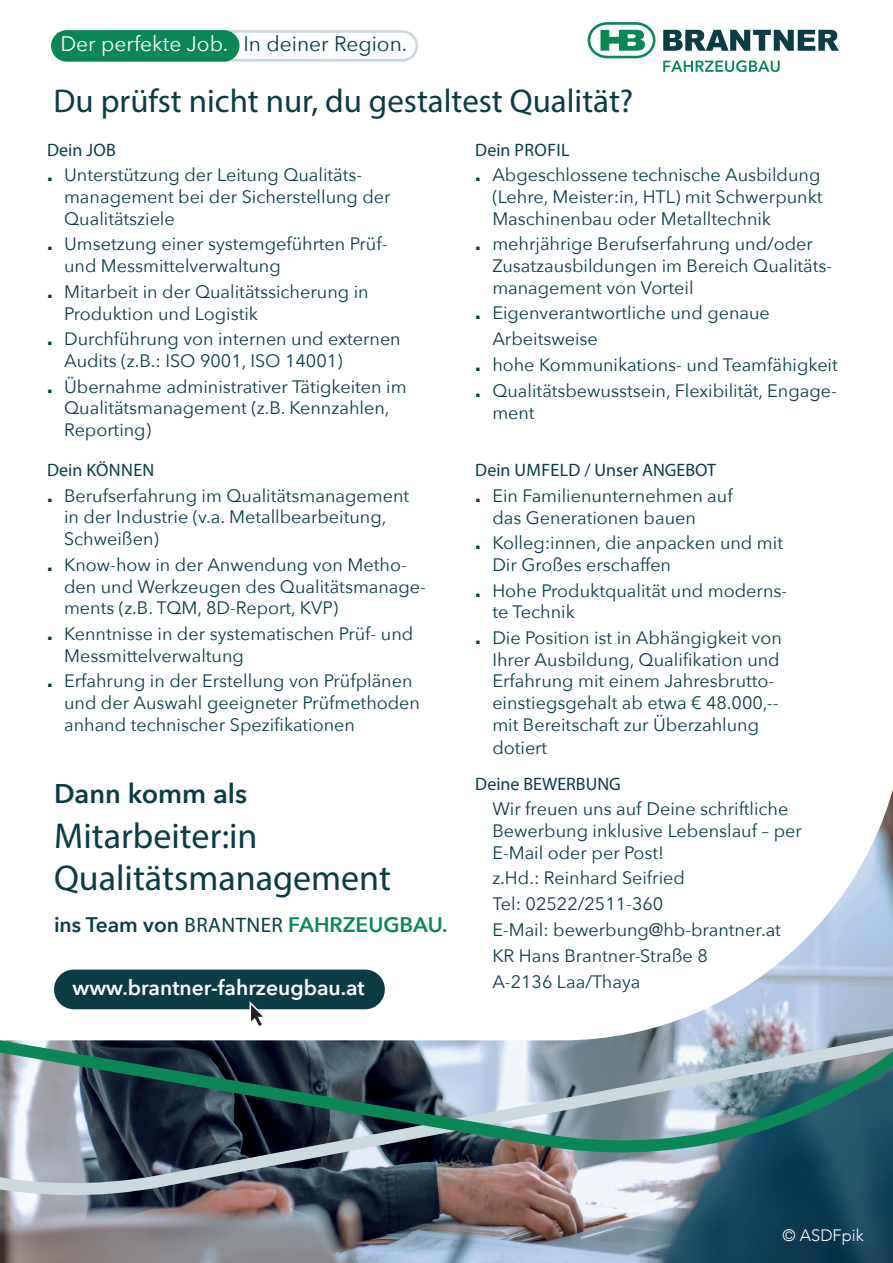
<style>
.page{position:relative;width:893px;height:1263px;background:#fff}
.page>*{position:absolute;margin:0;border:0;box-sizing:border-box;transform-origin:0 0}
.t1{font:36px/42px "Myriad Pro";color:#0b3c46}
.t2{font:33px "Myriad Pro";color:#0b3c46}
.t3{font:600 27px "Avenir Next";color:#0b3c46}
.t4{font:600 21px "Avenir Next";color:#0b8757}
.t5{font:21px "Avenir Next";color:#fff}
.t6{font:600 21px "Avenir Next";color:#fff}
.t7{font:18px/21.6px "Avenir Next";color:#0b3c46}
.t8{font:18px "Myriad Pro";color:#0b3c46}
.t9{font:18px "Myriad Pro";letter-spacing:.02em;color:#0b3c46}
.t10{font:300 16.5px "Avenir";color:#fff}
.s1{color:#0b3c46}
.s2{font-family:"Helvetica Neue LT Std";font-weight:800}
.s3{font-family:"Myriad Pro";font-weight:400;color:#0b3c46}
</style>
<div class="page">
<img style="left:0;top:1243px;width:893px;height:20px">
<img style="left:0;top:1183px;width:893px;height:60px">
<svg style="left:0;top:789px;width:893px;height:394px"></svg>
<div style="left:92px;top:30px;width:326px;height:32px;border:3px solid #ccd9de;border-radius:14px"></div>
<div style="left:51px;top:30px;width:188px;height:32px;background:#0b8757;border-radius:16px"></div>
<svg style="left:663px;top:30px;width:176px;height:21px"></svg>
<svg style="left:588px;top:22px;width:67px;height:36px"></svg>
<svg style="left:663px;top:60px;width:117px;height:12px"></svg>
<div style="left:54px;top:969px;width:331px;height:40px;background:#0b3c46;border-radius:20px"></div>
<svg style="left:250px;top:1001px;width:17px;height:27px"></svg>
<p class="t5" style="left:60px;top:26px;width:349px">Der perfekte Job. <span class="s1">In deiner Region.</span></p>
<h2 class="t2" style="left:54px;top:80px;width:581px">Du prüfst nicht nur, du gestaltest Qualität?</h2>
<p class="t8" style="left:47px;top:138px;width:70px">Dein JOB</p>
<p class="t7" style="left:64px;top:164px;width:328px;text-indent:-17px"><span class="s2">.</span> Unterstützung der Leitung Qualitäts&shy;management bei der Sicherstellung der<br>Qualitätsziele</p>
<p class="t7" style="left:64px;top:233px;width:325px;text-indent:-17px"><span class="s2">.</span> Umsetzung einer systemgeführten Prüf&shy;und Messmittelverwaltung</p>
<p class="t7" style="left:64px;top:280px;width:306px;text-indent:-17px"><span class="s2">.</span> Mitarbeit in der Qualitätssicherung in<br>Produktion und Logistik</p>
<p class="t7" style="left:64px;top:328px;width:338px;text-indent:-17px"><span class="s2">.</span> Durchführung von internen und externen<br>Audits (z.B.: ISO 9001, ISO 14001)</p>
<p class="t7" style="left:64px;top:375px;width:344px;text-indent:-17px"><span class="s2">.</span> Übernahme administrativer Tätigkeiten im<br>Qualitätsmanagement (z.B. Kennzahlen,<br>Reporting)</p>
<p class="t8" style="left:47px;top:459px;width:109px">Dein KÖNNEN</p>
<p class="t7" style="left:64px;top:484px;width:347px;text-indent:-17px"><span class="s2">.</span> Berufserfahrung im Qualitätsmanagement in der Industrie (v.a. Metallbearbeitung,<br>Schweißen)</p>
<p class="t7" style="left:64px;top:553px;width:363px;text-indent:-17px"><span class="s2">.</span> Know-how in der Anwendung von Metho&shy;den und Werkzeugen des Qualitätsmanage&shy;ments (z.B. TQM, 8D-Report, KVP)</p>
<p class="t7" style="left:64px;top:622px;width:351px;text-indent:-17px"><span class="s2">.</span> Kenntnisse in der systematischen Prüf- und<br>Messmittelverwaltung</p>
<p class="t7" style="left:64px;top:670px;width:357px;text-indent:-17px"><span class="s2">.</span> Erfahrung in der Erstellung von Prüfplänen und der Auswahl geeigneter Prüfmethoden anhand technischer Spezifikationen</p>
<h3 class="t3" style="left:54px;top:770px;width:195px">Dann komm als</h3>
<h1 class="t1" style="left:54px;top:814px;width:338px">Mitarbeiter:in<br>Qualitätsmanagement</h1>
<p class="t4" style="left:54px;top:907px;width:395px"><span class="s1">ins Team von</span> <span class="s3">BRANTNER</span> FAHRZEUGBAU.</p>
<p class="t6" style="left:73px;top:970px;width:294px">www.brantner-fahrzeugbau.at</p>
<p class="t9" style="left:475px;top:138px;width:96px">Dein PROFIL</p>
<p class="t7" style="left:492px;top:164px;width:332px;text-indent:-17px"><span class="s2">.</span> Abgeschlossene technische Ausbildung (Lehre, Meister:in, HTL) mit Schwerpunkt<br>Maschinenbau oder Metalltechnik</p>
<p class="t7" style="left:492px;top:233px;width:341px;text-indent:-17px"><span class="s2">.</span> mehrjährige Berufserfahrung und/oder<br>Zusatzausbildungen im Bereich Qualitäts&shy;management von Vorteil</p>
<p class="t7" style="left:475px;top:302px;width:296px"><span class="s2">.</span> Eigenverantwortliche und genaue</p>
<p class="t7" style="left:492px;top:327px;width:107px">Arbeitsweise</p>
<p class="t7" style="left:475px;top:353px;width:364px"><span class="s2">.</span> hohe Kommunikations- und Teamfähigkeit</p>
<p class="t7" style="left:475px;top:379px;width:363px"><span class="s2">.</span> Qualitätsbewusstsein, Flexibilität, Engage-</p>
<p class="t7" style="left:492px;top:401px;width:44px">ment</p>
<p class="t8" style="left:475px;top:459px;width:242px">Dein UMFELD / Unser ANGEBOT</p>
<p class="t7" style="left:492px;top:484px;width:242px;text-indent:-17px"><span class="s2">.</span> Ein Familienunternehmen auf das Generationen bauen</p>
<p class="t7" style="left:492px;top:531px;width:292px;text-indent:-17px"><span class="s2">.</span> Kolleg:innen, die anpacken und mit<br>Dir Großes erschaffen</p>
<p class="t7" style="left:492px;top:579px;width:296px;text-indent:-17px"><span class="s2">.</span> Hohe Produktqualität und moderns&shy;te Technik</p>
<p class="t7" style="left:492px;top:626px;width:291px;text-indent:-17px"><span class="s2">.</span> Die Position ist in Abhängigkeit von Ihrer Ausbildung, Qualifikation und Erfahrung mit einem Jahresbrutto&shy;einstiegsgehalt ab etwa € 48.000,-- mit Bereitschaft zur Überzahlung</p>
<p class="t7" style="left:492px;top:736px;width:56px">dotiert</p>
<p class="t8" style="left:475px;top:772px;width:147px">Deine BEWERBUNG</p>
<p class="t7" style="left:492px;top:797px;width:311px">Wir freuen uns auf Deine schriftliche<br>Bewerbung inklusive Lebenslauf – per<br>E-Mail oder per Post!</p>
<p class="t7" style="left:492px;top:864px;width:290px;line-height:25.8px">z.Hd.: Reinhard Seifried<br>Tel: 02522/2511-360<br>E-Mail: bewerbung@hb-brantner.at<br>KR Hans Brantner-Straße 8<br>A-2136 Laa/Thaya</p>
<p class="t10" style="left:782px;top:1225px;width:83px">© ASDFpik</p>
</div>
